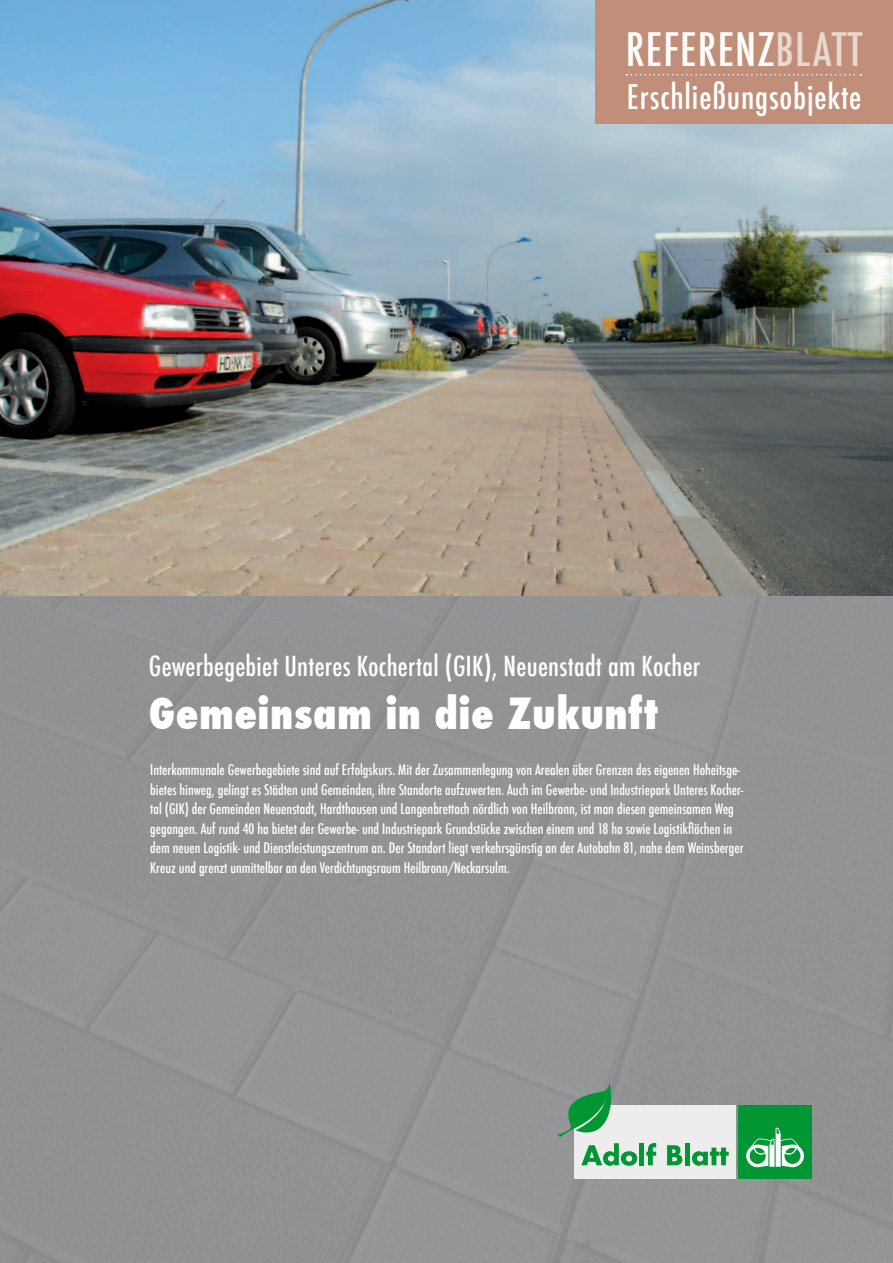
<style>
.page{position:relative;width:893px;height:1263px;background:#fff}
.page>*{position:absolute;margin:0;border:0;box-sizing:border-box;transform-origin:0 0}
.t1{font:500 condensed 45px "Futura";letter-spacing:.025em;color:#fff}
.t2{font:800 condensed 42px "Futura";letter-spacing:.01em;color:#fff}
.t3{font:500 condensed 33px "Futura";letter-spacing:.025em;color:#fff}
.t4{font:500 condensed 27px "Futura";letter-spacing:.01em;color:#fff}
.t5{font:500 condensed 14.25px/19.5px "Futura";color:#fff}
.s1{color:#e9d8ce}
</style>
<div class="page">
<div style="left:0;top:595px;width:893px;height:668px;background:#919395"></div>
<img style="left:0;top:0;width:893px;height:595px">
<div style="left:595px;top:0;width:298px;height:123px;background:#c18f79"></div>
<svg style="left:626px;top:74px;width:235px;height:2px"></svg>
<div style="left:738px;top:1105px;width:74px;height:73px;background:#009634"></div>
<svg style="left:746px;top:1128px;width:58px;height:39px"></svg>
<div style="left:574px;top:1105px;width:162px;height:73px;background:#ededee"></div>
<div style="left:639px;top:1143px;width:5px;height:22px;background:#009634"></div>
<svg style="left:646px;top:1143px;width:10px;height:22px"></svg>
<svg style="left:667px;top:1145px;width:15px;height:20px"></svg>
<div style="left:685px;top:1143px;width:5px;height:22px;background:#009634"></div>
<svg style="left:692px;top:1147px;width:37px;height:19px"></svg>
<svg style="left:557px;top:1081px;width:80px;height:85px"></svg>
<h1 class="t1" style="left:626px;top:20px;width:238px">REFERENZ<span class="s1">BLATT</span></h1>
<h3 class="t3" style="left:627px;top:76px;width:236px">Erschließungsobjekte</h3>
<h3 class="t4" style="left:149px;top:649px;width:553px">Gewerbegebiet Unteres Kochertal (GIK), Neuenstadt am Kocher</h3>
<h2 class="t2" style="left:149px;top:684px;width:511px">Gemeinsam in die Zukunft</h2>
<p class="t5" style="left:150px;top:760px;width:595px">Interkommunale Gewerbegebiete sind auf Erfolgskurs. Mit der Zusammenlegung von Arealen über Grenzen des eigenen Hoheitsge&shy;bietes hinweg, gelingt es Städten und Gemeinden, ihre Standorte aufzuwerten. Auch im Gewerbe- und Industriepark Unteres Kocher&shy;tal (GIK) der Gemeinden Neuenstadt, Hardthausen und Langenbrettach nördlich von Heilbronn, ist man diesen gemeinsamen Weg gegangen. Auf rund 40 ha bietet der Gewerbe- und Industriepark Grundstücke zwischen einem und 18 ha sowie Logistikflächen in dem neuen Logistik- und Dienstleistungszentrum an. Der Standort liegt verkehrsgünstig an der Autobahn 81, nahe dem Weinsberger Kreuz und grenzt unmittelbar an den Verdichtungsraum Heilbronn/Neckarsulm.</p>
</div>
